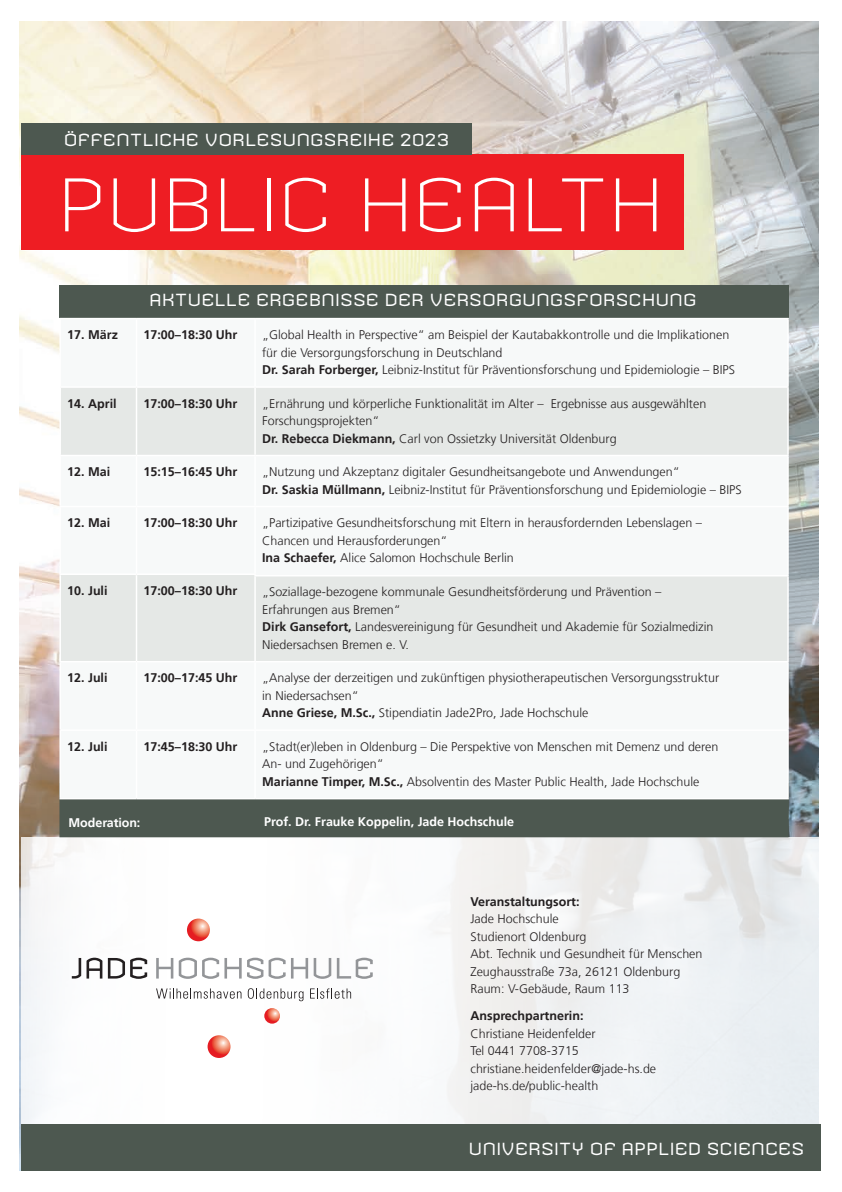
<style>
.page{position:relative;width:842px;height:1192px;background:#fff}
.page>*{position:absolute;margin:0;border:0;box-sizing:border-box;transform-origin:0 0}
.t1{font:300 73.5px "Armada";letter-spacing:-.025em;color:#fff}
.t2{font:17px "Armada";letter-spacing:-.005em;color:#fff}
.t3{font:300 12.5px/17.5px "NDS Frutiger";color:#231f20}
.t4{font:700 12.5px "NDS Frutiger";color:#231f20}
.t5{font:700 12.5px "NDS Frutiger";color:#fff}
.s1{font-weight:700}
</style>
<div class="page">
<img style="left:20px;top:22px;width:799px;height:1149px">
<div style="left:21px;top:837px;width:800px;height:287px;background:linear-gradient(to right,#fff,#eaedef)"></div>
<div style="left:21px;top:154px;width:662px;height:96px;background:#ee1d23"></div>
<div style="left:21px;top:123px;width:451px;height:31px;background:#4d5850"></div>
<div style="left:59px;top:799px;width:730px;height:38px;background:#4d5850"></div>
<div style="left:59px;top:285px;width:730px;height:33px;background:#4d5850"></div>
<svg style="left:61px;top:319px;width:726px;height:67px"></svg>
<div style="left:61px;top:388px;width:726px;height:67px;background:#e5e8e6"></div>
<svg style="left:61px;top:456px;width:726px;height:342px"></svg>
<hr style="left:59px;top:318px;width:77px;height:1px;background:#fff">
<hr style="left:59px;top:319px;width:2px;height:67px;background:#fff">
<hr style="left:136px;top:318px;width:119px;height:1px;background:#fff">
<hr style="left:136px;top:319px;width:1px;height:67px;background:#fff">
<hr style="left:255px;top:318px;width:534px;height:1px;background:#fff">
<hr style="left:254px;top:319px;width:2px;height:67px;background:#fff">
<hr style="left:787px;top:319px;width:2px;height:67px;background:#fff">
<hr style="left:59px;top:386px;width:77px;height:2px;background:#fff">
<hr style="left:59px;top:388px;width:2px;height:67px;background:#fff">
<hr style="left:136px;top:386px;width:119px;height:2px;background:#fff">
<hr style="left:136px;top:388px;width:1px;height:67px;background:#fff">
<hr style="left:255px;top:386px;width:534px;height:2px;background:#fff">
<hr style="left:254px;top:388px;width:2px;height:67px;background:#fff">
<hr style="left:787px;top:388px;width:2px;height:67px;background:#fff">
<hr style="left:59px;top:455px;width:77px;height:1px;background:#fff">
<hr style="left:59px;top:456px;width:2px;height:50px;background:#fff">
<hr style="left:136px;top:455px;width:119px;height:1px;background:#fff">
<hr style="left:136px;top:456px;width:1px;height:50px;background:#fff">
<hr style="left:255px;top:455px;width:534px;height:1px;background:#fff">
<hr style="left:254px;top:456px;width:2px;height:50px;background:#fff">
<hr style="left:787px;top:456px;width:2px;height:50px;background:#fff">
<hr style="left:59px;top:506px;width:77px;height:1px;background:#fff">
<hr style="left:59px;top:507px;width:2px;height:66px;background:#fff">
<hr style="left:136px;top:506px;width:119px;height:1px;background:#fff">
<hr style="left:136px;top:507px;width:1px;height:66px;background:#fff">
<hr style="left:255px;top:506px;width:534px;height:1px;background:#fff">
<hr style="left:254px;top:507px;width:2px;height:66px;background:#fff">
<hr style="left:787px;top:507px;width:2px;height:67px;background:#fff">
<hr style="left:59px;top:573px;width:77px;height:2px;background:#fff">
<hr style="left:136px;top:573px;width:120px;height:2px;background:#fff">
<hr style="left:59px;top:576px;width:2px;height:85px;background:#fff">
<hr style="left:136px;top:576px;width:1px;height:85px;background:#fff">
<hr style="left:254px;top:575px;width:535px;height:1px;background:#fff">
<hr style="left:254px;top:576px;width:2px;height:85px;background:#fff">
<hr style="left:787px;top:576px;width:2px;height:85px;background:#fff">
<hr style="left:59px;top:661px;width:77px;height:1px;background:#fff">
<hr style="left:59px;top:662px;width:2px;height:67px;background:#fff">
<hr style="left:136px;top:661px;width:119px;height:1px;background:#fff">
<hr style="left:136px;top:662px;width:1px;height:67px;background:#fff">
<hr style="left:255px;top:661px;width:534px;height:1px;background:#fff">
<hr style="left:254px;top:662px;width:2px;height:67px;background:#fff">
<hr style="left:787px;top:662px;width:2px;height:67px;background:#fff">
<hr style="left:59px;top:729px;width:77px;height:2px;background:#fff">
<hr style="left:59px;top:731px;width:2px;height:67px;background:#fff">
<hr style="left:136px;top:729px;width:119px;height:2px;background:#fff">
<hr style="left:136px;top:731px;width:1px;height:67px;background:#fff">
<hr style="left:255px;top:729px;width:534px;height:2px;background:#fff">
<hr style="left:254px;top:731px;width:2px;height:67px;background:#fff">
<hr style="left:787px;top:731px;width:2px;height:67px;background:#fff">
<hr style="left:59px;top:798px;width:77px;height:1px;background:#fff">
<hr style="left:136px;top:798px;width:119px;height:1px;background:#fff">
<hr style="left:255px;top:798px;width:534px;height:1px;background:#fff">
<div style="left:21px;top:1124px;width:800px;height:47px;background:#4d5850"></div>
<svg style="left:72px;top:958px;width:9px;height:21px"></svg>
<svg style="left:87px;top:958px;width:15px;height:21px"></svg>
<svg style="left:108px;top:958px;width:39px;height:21px"></svg>
<svg style="left:156px;top:958px;width:17px;height:21px"></svg>
<svg style="left:179px;top:958px;width:84px;height:21px"></svg>
<svg style="left:269px;top:958px;width:39px;height:21px"></svg>
<svg style="left:314px;top:958px;width:17px;height:21px"></svg>
<svg style="left:337px;top:958px;width:36px;height:21px"></svg>
<svg style="left:156px;top:988px;width:85px;height:11px"></svg>
<svg style="left:248px;top:988px;width:55px;height:13px"></svg>
<svg style="left:310px;top:988px;width:41px;height:11px"></svg>
<svg style="left:187px;top:919px;width:23px;height:22px"></svg>
<svg style="left:208px;top:1035px;width:23px;height:23px"></svg>
<svg style="left:264px;top:1008px;width:16px;height:16px"></svg>
<h2 class="t2" style="left:64px;top:129px;width:387px">ÖFFENTLICHE VORLESUNGSREIHE 2023</h2>
<h1 class="t1" style="left:56px;top:161px;width:610px">PUBLIC HEALTH</h1>
<h2 class="t2" style="left:149px;top:290px;width:549px">AKTUELLE ERGEBNISSE DER VERSORGUNGSFORSCHUNG</h2>
<p class="t4" style="left:67px;top:328px;width:52px">17. März</p>
<p class="t4" style="left:144px;top:328px;width:95px">17:00–18:30 Uhr</p>
<p class="t3" style="left:262px;top:326px;width:474px">„Global Health in Perspective“ am Beispiel der Kautabakkontrolle und die Implikationen für die Versorgungsforschung in Deutschland<br><span class="s1">Dr. Sarah Forberger,</span> Leibniz-Institut für Präventionsforschung und Epidemiologie – BIPS</p>
<p class="t4" style="left:67px;top:396px;width:51px">14. April</p>
<p class="t4" style="left:144px;top:396px;width:95px">17:00–18:30 Uhr</p>
<p class="t3" style="left:262px;top:395px;width:446px">„Ernährung und körperliche Funktionalität im Alter – Ergebnisse aus ausgewählten<br>Forschungsprojekten“<br><span class="s1">Dr. Rebecca Diekmann,</span> Carl von Ossietzky Universität Oldenburg</p>
<p class="t4" style="left:67px;top:465px;width:45px">12. Mai</p>
<p class="t4" style="left:144px;top:465px;width:95px">15:15–16:45 Uhr</p>
<p class="t3" style="left:262px;top:463px;width:481px">„Nutzung und Akzeptanz digitaler Gesundheitsangebote und Anwendungen“<br><span class="s1">Dr. Saskia Müllmann,</span> Leibniz-Institut für Präventionsforschung und Epidemiologie – BIPS</p>
<p class="t4" style="left:67px;top:516px;width:45px">12. Mai</p>
<p class="t4" style="left:144px;top:516px;width:95px">17:00–18:30 Uhr</p>
<p class="t3" style="left:262px;top:514px;width:441px">„Partizipative Gesundheitsforschung mit Eltern in herausfordernden Lebenslagen –<br>Chancen und Herausforderungen“<br><span class="s1">Ina Schaefer,</span> Alice Salomon Hochschule Berlin</p>
<p class="t4" style="left:67px;top:583px;width:42px">10. Juli</p>
<p class="t4" style="left:144px;top:583px;width:95px">17:00–18:30 Uhr</p>
<p class="t3" style="left:262px;top:584px;width:453px">„Soziallage-bezogene kommunale Gesundheitsförderung und Prävention – Erfahrungen aus Bremen“<br><span class="s1">Dirk Gansefort,</span> Landesvereinigung für Gesundheit und Akademie für Sozialmedizin Niedersachsen Bremen e. V.</p>
<p class="t4" style="left:67px;top:671px;width:42px">12. Juli</p>
<p class="t4" style="left:144px;top:671px;width:95px">17:00–17:45 Uhr</p>
<p class="t3" style="left:262px;top:670px;width:459px">„Analyse der derzeitigen und zukünftigen physiotherapeutischen Versorgungsstruktur in Niedersachsen“<br><span class="s1">Anne Griese, M.Sc.,</span> Stipendiatin Jade2Pro, Jade Hochschule</p>
<p class="t4" style="left:67px;top:739px;width:42px">12. Juli</p>
<p class="t4" style="left:144px;top:739px;width:95px">17:45–18:30 Uhr</p>
<p class="t3" style="left:262px;top:738px;width:458px">„Stadt(er)leben in Oldenburg – Die Perspektive von Menschen mit Demenz und deren<br>An- und Zugehörigen“<br><span class="s1">Marianne Timper, M.Sc.,</span> Absolventin des Master Public Health, Jade Hochschule</p>
<p class="t5" style="left:69px;top:815px;width:73px">Moderation:</p>
<p class="t5" style="left:264px;top:814px;width:252px">Prof. Dr. Frauke Koppelin, Jade Hochschule</p>
<p class="t4" style="left:470px;top:894px;width:111px">Veranstaltungsort:</p>
<p class="t3" style="left:470px;top:911px;width:234px">Jade Hochschule<br>Studienort Oldenburg<br>Abt. Technik und Gesundheit für Menschen<br>Zeughausstraße 73a, 26121 Oldenburg<br>Raum: V-Gebäude, Raum 113</p>
<p class="t4" style="left:470px;top:1008px;width:114px">Ansprechpartnerin:</p>
<p class="t3" style="left:470px;top:1025px;width:187px">Christiane Heidenfelder<br>Tel 0441 7708-3715 christiane.heidenfelder@jade-hs.de jade-hs.de/public-health</p>
<h2 class="t2" style="left:469px;top:1139px;width:337px">UNIVERSITY OF APPLIED SCIENCES</h2>
</div>
